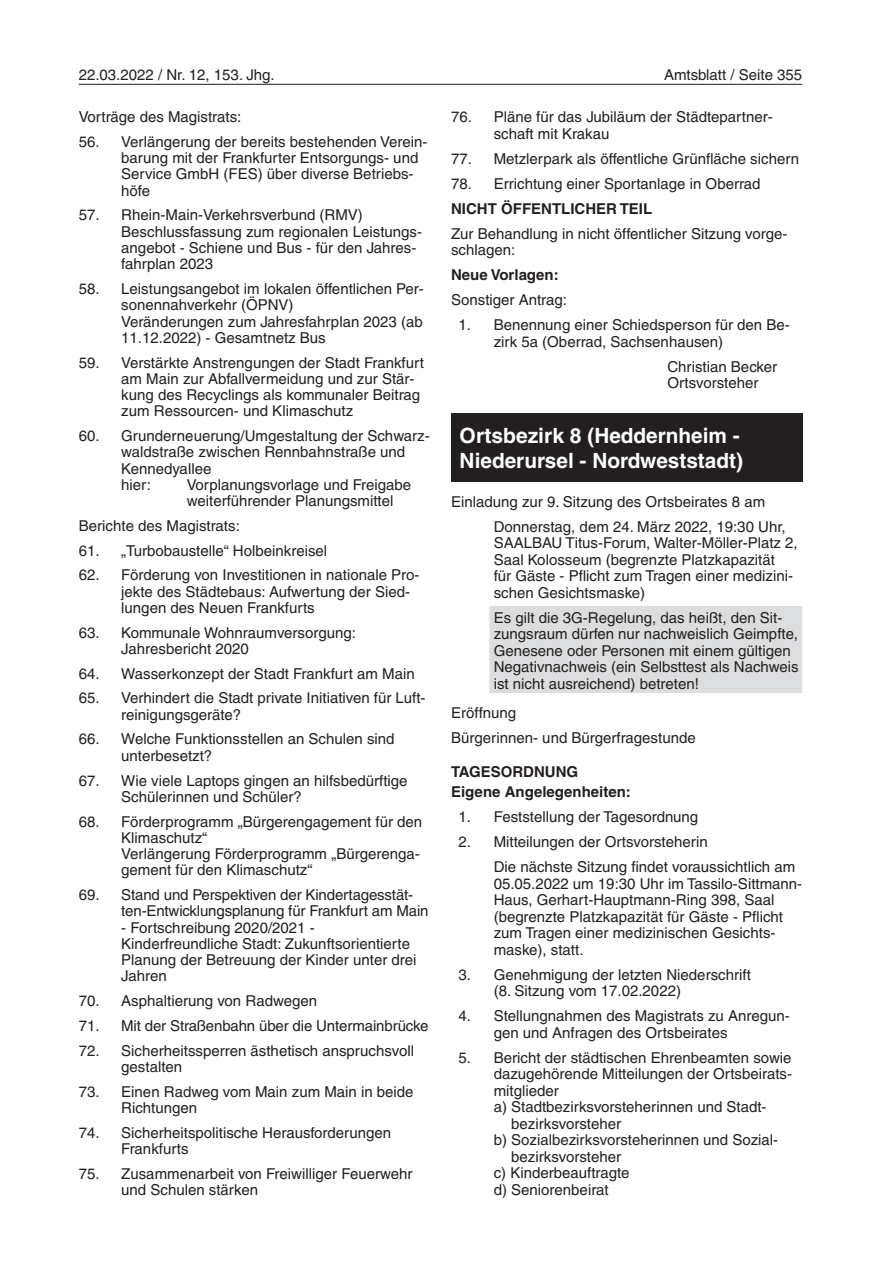
<style>
.page{position:relative;width:881px;height:1263px;background:#fff}
.page>*{position:absolute;margin:0;border:0;box-sizing:border-box;transform-origin:0 0}
.Frankfurt{font:700 21px/25.2px "Helvetica LT";color:#fff}
.Einzug_10{font:15px/16.2px "Helvetica LT";color:#231f20}
.hier{font:700 15px "Helvetica LT";color:#231f20}
.TAGESORDNUNG{font:700 15px "Helvetica LT";color:#231f20}
</style>
<div class="page">
<hr style="left:79px;top:84px;width:722px;height:1px;background:#231f20">
<div style="left:489px;top:606px;width:312px;height:87px;background:#dcdddf"></div>
<div style="left:451px;top:414px;width:350px;height:68px;background:#231f20"></div>
<p class="Einzug_10" style="left:79px;top:66px;width:197px">22.03.2022 / Nr. 12, 153. Jhg.</p>
<p class="Einzug_10" style="left:663px;top:66px;width:140px">Amtsblatt / Seite 355</p>
<p class="Einzug_10" style="left:79px;top:109px;width:164px">Vorträge des Magistrats:</p>
<p class="Einzug_10" style="left:121px;top:134px;width:307px;text-indent:-43px">56. Verlängerung der bereits bestehenden Verein&shy;barung mit der Frankfurter Entsorgungs- und Service GmbH (FES) über diverse Betriebs&shy;höfe</p>
<p class="Einzug_10" style="left:121px;top:207px;width:302px;text-indent:-43px">57. Rhein-Main-Verkehrsverbund (RMV)<br>Beschlussfassung zum regionalen Leistungs&shy;angebot - Schiene und Bus - für den Jahres&shy;fahrplan 2023</p>
<p class="Einzug_10" style="left:121px;top:281px;width:304px;text-indent:-43px">58. Leistungsangebot im lokalen öffentlichen Per&shy;sonennahverkehr (ÖPNV)<br>Veränderungen zum Jahresfahrplan 2023 (ab 11.12.2022) - Gesamtnetz Bus</p>
<p class="Einzug_10" style="left:121px;top:354px;width:304px;text-indent:-43px">59. Verstärkte Anstrengungen der Stadt Frankfurt am Main zur Abfallvermeidung und zur Stär&shy;kung des Recyclings als kommunaler Beitrag zum Ressourcen- und Klimaschutz</p>
<p class="Einzug_10" style="left:121px;top:428px;width:310px;text-indent:-43px">60. Grunderneuerung/Umgestaltung der Schwarz&shy;waldstraße zwischen Rennbahnstraße und<br>Kennedyallee<br>hier:</p>
<p class="Einzug_10" style="left:493px;top:109px;width:280px;text-indent:-43px">76. Pläne für das Jubiläum der Städtepartner&shy;schaft mit Krakau</p>
<p class="Einzug_10" style="left:451px;top:150px;width:349px">77. Metzlerpark als öffentliche Grünfläche sichern</p>
<p class="Einzug_10" style="left:451px;top:175px;width:311px">78. Errichtung einer Sportanlage in Oberrad</p>
<p class="TAGESORDNUNG" style="left:451px;top:199px;width:202px">NICHT ÖFFENTLICHER TEIL</p>
<p class="Einzug_10" style="left:451px;top:225px;width:337px">Zur Behandlung in nicht öffentlicher Sitzung vorge&shy;schlagen:</p>
<p class="hier" style="left:451px;top:266px;width:109px">Neue Vorlagen:</p>
<p class="Einzug_10" style="left:451px;top:292px;width:117px">Sonstiger Antrag:</p>
<p class="Einzug_10" style="left:493px;top:317px;width:297px;text-indent:-35px">1. Benennung einer Schiedsperson für den Be&shy;zirk 5a (Oberrad, Sachsenhausen)</p>
<p class="Einzug_10" style="left:667px;top:358px;width:111px">Christian Becker<br>Ortsvorsteher</p>
<p class="Frankfurt" style="left:459px;top:423px;width:285px">Ortsbezirk 8 (Heddernheim -<br>Niederursel - Nordweststadt)</p>
<p class="Einzug_10" style="left:451px;top:493px;width:315px">Einladung zur 9. Sitzung des Ortsbeirates 8 am</p>
<p class="Einzug_10" style="left:493px;top:518px;width:305px">Donnerstag, dem 24. März 2022, 19:30 Uhr, SAALBAU Titus-Forum, Walter-Möller-Platz 2, Saal Kolosseum (begrenzte Platzkapazität<br>für Gäste - Pflicht zum Tragen einer medizini&shy;schen Gesichtsmaske)</p>
<p class="Einzug_10" style="left:493px;top:609px;width:306px">Es gilt die 3G-Regelung, das heißt, den Sit&shy;zungsraum dürfen nur nachweislich Geimpfte, Genesene oder Personen mit einem gültigen Negativnachweis (ein Selbsttest als Nachweis ist nicht ausreichend) betreten!</p>
<p class="Einzug_10" style="left:451px;top:705px;width:66px">Eröffnung</p>
<p class="Einzug_10" style="left:451px;top:730px;width:246px">Bürgerinnen- und Bürgerfragestunde</p>
<p class="TAGESORDNUNG" style="left:451px;top:762px;width:129px">TAGESORDNUNG</p>
<p class="hier" style="left:451px;top:783px;width:181px">Eigene Angelegenheiten:</p>
<p class="Einzug_10" style="left:458px;top:809px;width:241px">1. Feststellung der Tagesordnung</p>
<p class="Einzug_10" style="left:458px;top:834px;width:250px">2. Mitteilungen der Ortsvorsteherin</p>
<p class="Einzug_10" style="left:493px;top:859px;width:310px">Die nächste Sitzung findet voraussichtlich am 05.05.2022 um 19:30 Uhr im Tassilo-Sittmann-Haus, Gerhart-Hauptmann-Ring 398, Saal (begrenzte Platzkapazität für Gäste - Pflicht zum Tragen einer medizinischen Gesichts&shy;maske), statt.</p>
<p class="Einzug_10" style="left:493px;top:966px;width:258px;text-indent:-35px">3. Genehmigung der letzten Niederschrift (8. Sitzung vom 17.02.2022)</p>
<p class="Einzug_10" style="left:493px;top:1008px;width:297px;text-indent:-35px">4. Stellungnahmen des Magistrats zu Anregun&shy;gen und Anfragen des Ortsbeirates</p>
<p class="Einzug_10" style="left:493px;top:1049px;width:300px;text-align:justify;text-indent:-35px">5. Bericht der städtischen Ehrenbeamten sowie dazugehörende Mitteilungen der Ortsbeirats&shy;mitglieder</p>
<p class="Einzug_10" style="left:511px;top:1099px;width:257px;text-indent:-17px">a) Stadtbezirksvorsteherinnen und Stadt&shy;bezirksvorsteher</p>
<p class="Einzug_10" style="left:511px;top:1132px;width:268px;text-indent:-17px">b) Sozialbezirksvorsteherinnen und Sozial&shy;bezirksvorsteher</p>
<p class="Einzug_10" style="left:493px;top:1165px;width:137px">c) Kinderbeauftragte</p>
<p class="Einzug_10" style="left:493px;top:1181px;width:116px">d) Seniorenbeirat</p>
<p class="Einzug_10" style="left:187px;top:476px;width:226px">Vorplanungsvorlage und Freigabe weiterführender Planungsmittel</p>
<p class="Einzug_10" style="left:79px;top:517px;width:162px">Berichte des Magistrats:</p>
<p class="Einzug_10" style="left:79px;top:542px;width:250px">61. „Turbobaustelle“ Holbeinkreisel</p>
<p class="Einzug_10" style="left:121px;top:567px;width:300px;text-indent:-43px">62. Förderung von Investitionen in nationale Pro&shy;jekte des Städtebaus: Aufwertung der Sied&shy;lungen des Neuen Frankfurts</p>
<p class="Einzug_10" style="left:121px;top:624px;width:236px;text-indent:-43px">63. Kommunale Wohnraumversorgung:<br>Jahresbericht 2020</p>
<p class="Einzug_10" style="left:79px;top:665px;width:337px">64. Wasserkonzept der Stadt Frankfurt am Main</p>
<p class="Einzug_10" style="left:121px;top:690px;width:306px;text-indent:-43px">65. Verhindert die Stadt private Initiativen für Luft&shy;reinigungsgeräte?</p>
<p class="Einzug_10" style="left:121px;top:731px;width:275px;text-indent:-43px">66. Welche Funktionsstellen an Schulen sind unterbesetzt?</p>
<p class="Einzug_10" style="left:121px;top:772px;width:287px;text-indent:-43px">67. Wie viele Laptops gingen an hilfsbedürftige<br>Schülerinnen und Schüler?</p>
<p class="Einzug_10" style="left:121px;top:813px;width:302px;text-indent:-43px">68. Förderprogramm „Bürgerengagement für den Klimaschutz“<br>Verlängerung Förderprogramm „Bürgerenga&shy;gement für den Klimaschutz“</p>
<p class="Einzug_10" style="left:121px;top:887px;width:309px;text-indent:-43px">69. Stand und Perspektiven der Kindertagesstät&shy;ten-Entwicklungsplanung für Frankfurt am Main</p>
<p class="Einzug_10" style="left:121px;top:919px;width:297px">- Fortschreibung 2020/2021 -<br>Kinderfreundliche Stadt: Zukunftsorientierte<br>Planung der Betreuung der Kinder unter drei<br>Jahren</p>
<p class="Einzug_10" style="left:79px;top:993px;width:240px">70. Asphaltierung von Radwegen</p>
<p class="Einzug_10" style="left:79px;top:1017px;width:351px">71. Mit der Straßenbahn über die Untermainbrücke</p>
<p class="Einzug_10" style="left:121px;top:1042px;width:294px;text-indent:-43px">72. Sicherheitssperren ästhetisch anspruchsvoll gestalten</p>
<p class="Einzug_10" style="left:121px;top:1083px;width:294px;text-indent:-43px">73. Einen Radweg vom Main zum Main in beide<br>Richtungen</p>
<p class="Einzug_10" style="left:121px;top:1124px;width:271px;text-indent:-43px">74. Sicherheitspolitische Herausforderungen<br>Frankfurts</p>
<p class="Einzug_10" style="left:121px;top:1165px;width:292px;text-indent:-43px">75. Zusammenarbeit von Freiwilliger Feuerwehr und Schulen stärken</p>
</div>
